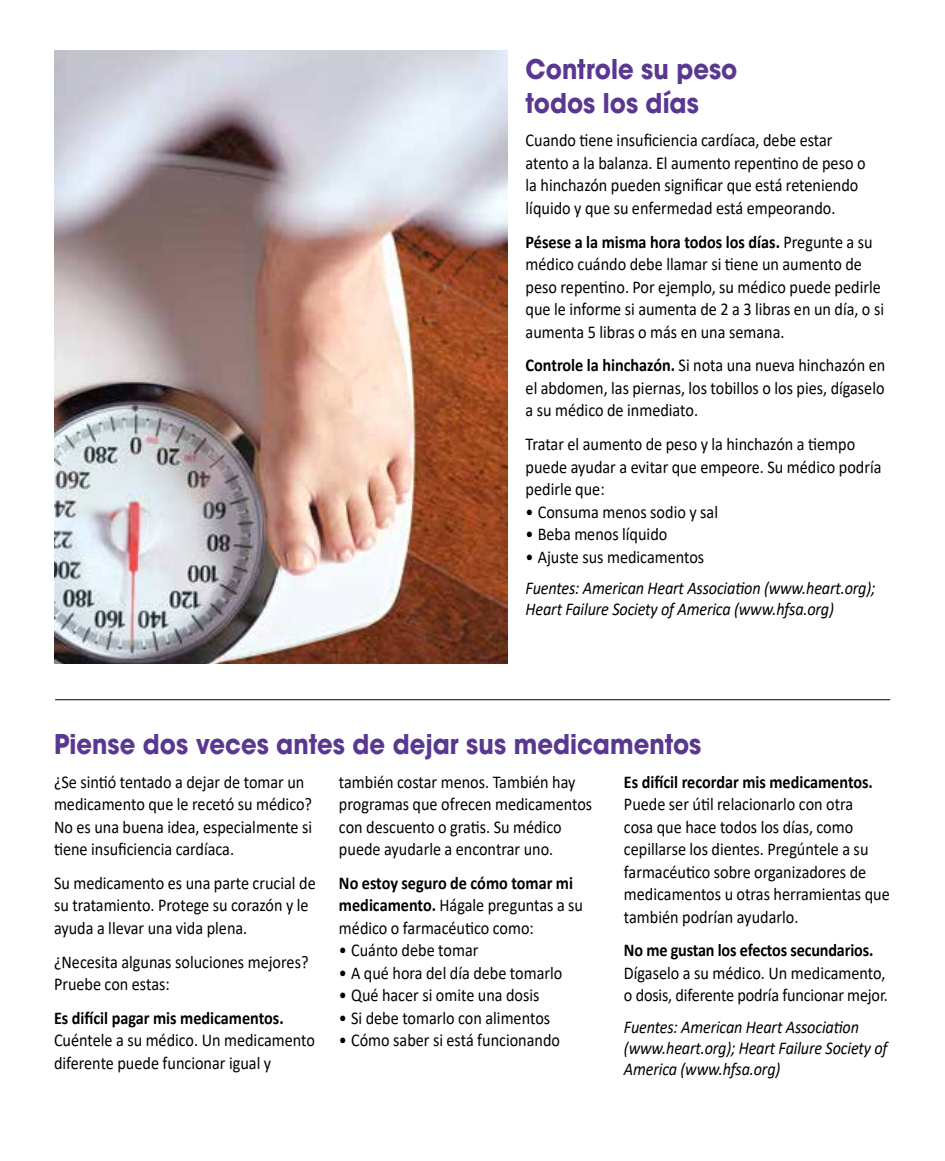
<style>
.page{position:relative;width:945px;height:1161px;background:#fff}
.page>*{position:absolute;margin:0;border:0;box-sizing:border-box;transform-origin:0 0}
.t1{font:700 27px/33.8px "ITC Avant Garde Pro";color:#5a3790;scale:.9 1}
.t2{font:18px/22.5px "Calibri";color:#000;scale:.9 1}
.t3{font:italic 18px/21px "Calibri";letter-spacing:-.01em;color:#000;scale:.9 1}
.t4{font:700 18px "Calibri";color:#000;scale:.9 1}
.s1{font-weight:700}
</style>
<div class="page">
<hr style="left:55px;top:699px;width:835px;height:1px;background:#000">
<img style="left:54px;top:51px;width:454px;height:613px">
<h2 class="t1" style="left:526px;top:52px;width:237px">Controle su peso todos los días</h2>
<p class="t2" style="left:526px;top:129px;width:379px">Cuando tiene insuficiencia cardíaca, debe estar atento a la balanza. El aumento repentino de peso o la hinchazón pueden significar que está reteniendo líquido y que su enfermedad está empeorando.</p>
<p class="t2" style="left:526px;top:230px;width:400px"><span class="s1">Pésese a la misma hora todos los días.</span> Pregunte a su médico cuándo debe llamar si tiene un aumento de peso repentino. Por ejemplo, su médico puede pedirle que le informe si aumenta de 2 a 3 libras en un día, o si aumenta 5 libras o más en una semana.</p>
<p class="t2" style="left:526px;top:354px;width:401px;text-align:justify"><span class="s1">Controle la hinchazón.</span> Si nota una nueva hinchazón en el abdomen, las piernas, los tobillos o los pies, dígaselo a su médico de inmediato.</p>
<p class="t2" style="left:526px;top:432px;width:397px">Tratar el aumento de peso y la hinchazón a tiempo puede ayudar a evitar que empeore. Su médico podría pedirle que:</p>
<p class="t2" style="left:526px;top:500px;width:215px">• Consuma menos sodio y sal</p>
<p class="t2" style="left:526px;top:522px;width:159px">• Beba menos líquido</p>
<p class="t2" style="left:526px;top:545px;width:200px">• Ajuste sus medicamentos</p>
<p class="t3" style="left:526px;top:577px;width:391px">Fuentes: American Heart Association (www.heart.org);<br>Heart Failure Society of America (www.hfsa.org)</p>
<h2 class="t1" style="left:54px;top:727px;width:721px">Piense dos veces antes de dejar sus medicamentos</h2>
<p class="t2" style="left:54px;top:770px;width:288px">¿Se sintió tentado a dejar de tomar un medicamento que le recetó su médico?<br>No es una buena idea, especialmente si tiene insuficiencia cardíaca.</p>
<p class="t2" style="left:54px;top:871px;width:292px">Su medicamento es una parte crucial de su tratamiento. Protege su corazón y le ayuda a llevar una vida plena.</p>
<p class="t2" style="left:54px;top:950px;width:284px">¿Necesita algunas soluciones mejores?<br>Pruebe con estas:</p>
<p class="t4" style="left:54px;top:1005px;width:257px">Es difícil pagar mis medicamentos.</p>
<p class="t2" style="left:54px;top:1029px;width:292px">Cuéntele a su médico. Un medicamento diferente puede funcionar igual y</p>
<p class="t2" style="left:339px;top:770px;width:283px">también costar menos. También hay programas que ofrecen medicamentos con descuento o gratis. Su médico puede ayudarle a encontrar uno.</p>
<h3 class="t2" style="left:339px;top:871px;width:273px"><span class="s1">No estoy seguro de cómo tomar mi medicamento.</span> Hágale preguntas a su médico o farmacéutico como:</h3>
<p class="t2" style="left:339px;top:939px;width:156px">• Cuánto debe tomar</p>
<p class="t2" style="left:339px;top:961px;width:250px">• A qué hora del día debe tomarlo</p>
<p class="t2" style="left:339px;top:984px;width:224px">• Qué hacer si omite una dosis</p>
<p class="t2" style="left:339px;top:1006px;width:236px">• Si debe tomarlo con alimentos</p>
<p class="t2" style="left:339px;top:1029px;width:247px">• Cómo saber si está funcionando</p>
<p class="t4" style="left:624px;top:769px;width:278px">Es difícil recordar mis medicamentos.</p>
<p class="t2" style="left:624px;top:792px;width:297px">Puede ser útil relacionarlo con otra<br>cosa que hace todos los días, como cepillarse los dientes. Pregúntele a su farmacéutico sobre organizadores de medicamentos u otras herramientas que también podrían ayudarlo.</p>
<p class="t4" style="left:624px;top:938px;width:279px">No me gustan los efectos secundarios.</p>
<p class="t2" style="left:624px;top:961px;width:295px">Dígaselo a su médico. Un medicamento, o dosis, diferente podría funcionar mejor.</p>
<p class="t3" style="left:624px;top:1015px;width:294px">Fuentes: American Heart Association (www.heart.org); Heart Failure Society of<br>America (www.hfsa.org)</p>
</div>
